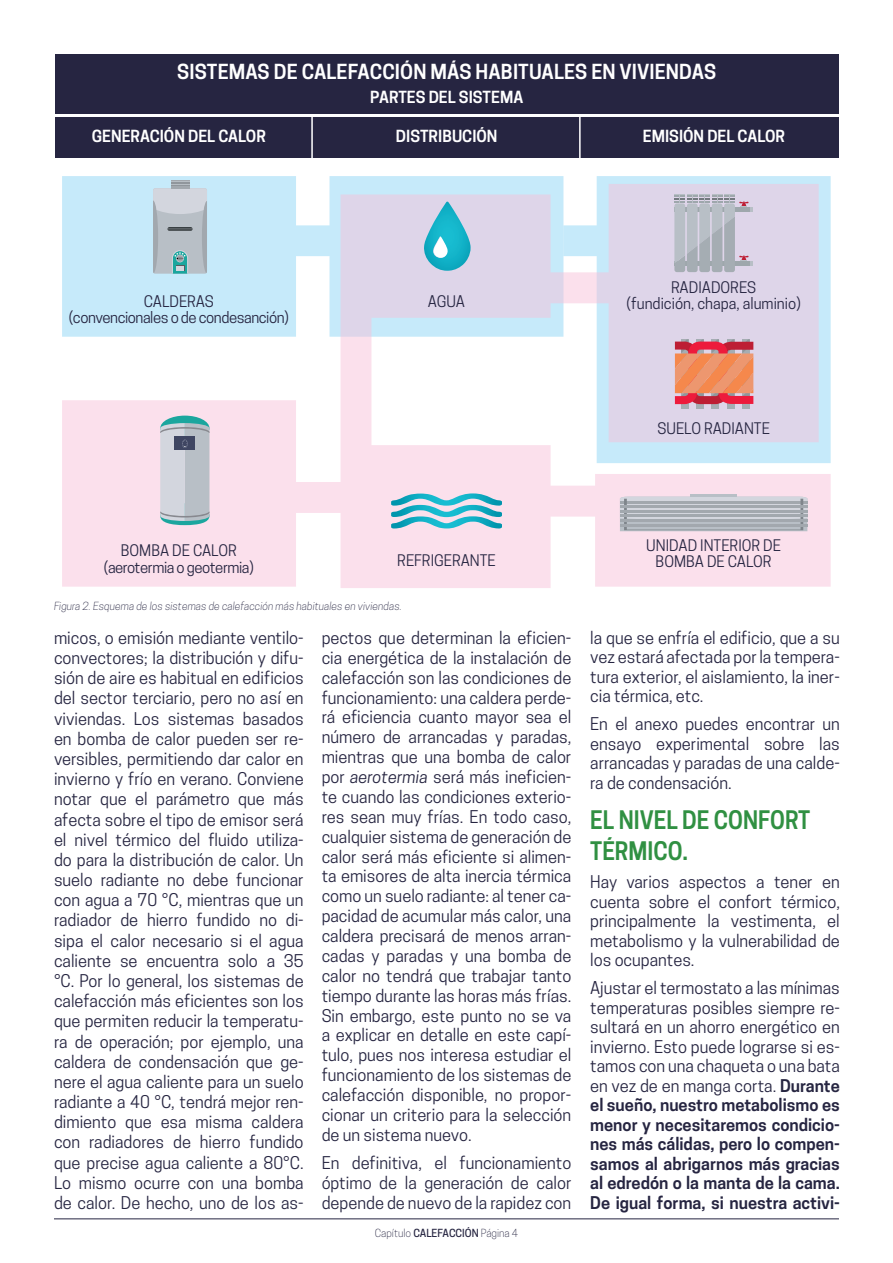
<style>
.page{position:relative;width:893px;height:1263px;background:#fff}
.page>*{position:absolute;margin:0;border:0;box-sizing:border-box;transform-origin:0 0}
.PARRAFO_TEXTO_11{font:600 24px/31.5px "Cooper Hewitt";color:#309042;scale:.93 1}
.TÍTULOS_VERDES_16_PT{font:600 19.5px "Cooper Hewitt";letter-spacing:.005em;color:#fff}
.PARRAFO_TEXTO_11-2{font:16.5px/20.2px "Cooper Hewitt";color:#262541;text-align:justify}
.PARRAFO_TEXTO_11-3{font:600 16.5px/19.5px "Cooper Hewitt";color:#262541;text-align:justify}
.t1{font:600 15.75px "Cooper Hewitt";color:#fff}
.PARRAFO_TEXTO_11-4{font:15px "Cooper Hewitt";color:#262541}
.PARRAFO_TEXTO_11-5{font:15px/16.5px "Cooper Hewitt";letter-spacing:-.03em;color:#262541;text-align:center}
.anotaciones{font:italic 300 10.5px "Cooper Hewitt";color:#262541}
.t2{font:300 10.5px "Cooper Hewitt";color:#262541}
.s1{font-style:italic}
.s2{font-weight:500}
.s3{font-weight:400}
</style>
<div class="page">
<hr style="left:54px;top:1218px;width:785px;height:1px;background:#262541">
<svg style="left:62px;top:176px;width:769px;height:8px;background:#cbebfa"></svg>
<svg style="left:62px;top:184px;width:769px;height:404px"></svg>
<div style="left:55px;top:117px;width:784px;height:41px;background:#262541"></div>
<hr style="left:311px;top:116px;width:2px;height:43px;background:#fff">
<hr style="left:579px;top:116px;width:2px;height:43px;background:#fff">
<div style="left:55px;top:54px;width:784px;height:60px;background:#262541"></div>
<div style="left:681px;top:339px;width:7px;height:69px;background:#a5adb3"></div>
<div style="left:696px;top:339px;width:8px;height:69px;background:#a5adb3"></div>
<div style="left:712px;top:339px;width:7px;height:69px;background:#a5adb3"></div>
<div style="left:727px;top:339px;width:7px;height:69px;background:#a5adb3"></div>
<div style="left:742px;top:339px;width:8px;height:69px;background:#a5adb3"></div>
<svg style="left:675px;top:339px;width:78px;height:66px;background:#e27763"></svg>
<svg style="left:674px;top:194px;width:79px;height:78px;background:#babcc6"></svg>
<div style="left:171px;top:180px;width:18px;height:8px;background:#a2a8ae"></div>
<svg style="left:153px;top:181px;width:54px;height:93px;background:#b4c0c7"></svg>
<div style="left:160px;top:416px;width:49px;height:25px;background:#1ba69e;border-radius:50%"></div>
<svg style="left:160px;top:423px;width:49px;height:102px;background:#b5bfc7"></svg>
<svg style="left:620px;top:497px;width:187px;height:34px;background:#bbbfc7"></svg>
<hr style="left:620px;top:505px;width:187px;height:3px;background:#a2a8ae">
<hr style="left:620px;top:510px;width:187px;height:2px;background:#a2a8ae">
<hr style="left:620px;top:515px;width:187px;height:2px;background:#a2a8ae">
<hr style="left:620px;top:519px;width:187px;height:3px;background:#a2a8ae">
<hr style="left:620px;top:524px;width:187px;height:2px;background:#a2a8ae">
<hr style="left:690px;top:494px;width:47px;height:3px;background:#b8bfc6">
<svg style="left:391px;top:493px;width:111px;height:35px;background:#81c5d6"></svg>
<svg style="left:424px;top:202px;width:47px;height:69px;background:#66c2d6"></svg>
<p class="TÍTULOS_VERDES_16_PT" style="left:177px;top:60px;width:540px">SISTEMAS DE CALEFACCIÓN MÁS HABITUALES EN VIVIENDAS</p>
<p class="t1" style="left:370px;top:88px;width:155px">PARTES DEL SISTEMA</p>
<p class="t1" style="left:92px;top:127px;width:176px">GENERACIÓN DEL CALOR</p>
<p class="t1" style="left:396px;top:127px;width:103px">DISTRIBUCIÓN</p>
<p class="t1" style="left:643px;top:127px;width:144px">EMISIÓN DEL CALOR</p>
<p class="PARRAFO_TEXTO_11-4" style="left:671px;top:278px;width:87px">RADIADORES</p>
<p class="PARRAFO_TEXTO_11-4" style="left:144px;top:292px;width:72px">CALDERAS</p>
<p class="PARRAFO_TEXTO_11-4" style="left:626px;top:295px;width:176px">(fundición, chapa, aluminio)</p>
<p class="PARRAFO_TEXTO_11-5" style="left:69px;top:309px;width:222px">(convencionales o de condesanción)</p>
<p class="PARRAFO_TEXTO_11-4" style="left:428px;top:292px;width:39px">AGUA</p>
<p class="PARRAFO_TEXTO_11-4" style="left:657px;top:420px;width:114px">SUELO RADIANTE</p>
<p class="PARRAFO_TEXTO_11-5" style="left:104px;top:543px;width:152px">BOMBA DE CALOR (aerotermia o geotermia)</p>
<p class="PARRAFO_TEXTO_11-4" style="left:646px;top:536px;width:136px">UNIDAD INTERIOR DE</p>
<p class="PARRAFO_TEXTO_11-4" style="left:397px;top:552px;width:100px">REFRIGERANTE</p>
<p class="PARRAFO_TEXTO_11-4" style="left:656px;top:553px;width:118px">BOMBA DE CALOR</p>
<p class="anotaciones" style="left:54px;top:600px;width:349px">Figura 2. Esquema de los sistemas de calefacción más habituales en viviendas.</p>
<p class="PARRAFO_TEXTO_11-2" style="left:322px;top:628px;width:251px">pectos que determinan la eficien&shy;cia energética de la instalación de calefacción son las condiciones de funcionamiento: una caldera perde&shy;rá eficiencia cuanto mayor sea el número de arrancadas y paradas, mientras que una bomba de calor por <span class="s1">aerotermia</span> será más ineficien&shy;te cuando las condiciones exterio&shy;res sean muy frías. En todo caso, cualquier sistema de generación de calor será más eficiente si alimen&shy;ta emisores de alta inercia térmica como un suelo radiante: al tener ca&shy;pacidad de acumular más calor, una caldera precisará de menos arran&shy;cadas y paradas y una bomba de calor no tendrá que trabajar tanto tiempo durante las horas más frías.<br>Sin embargo, este punto no se va a explicar en detalle en este capí&shy;tulo, pues nos interesa estudiar el funcionamiento de los sistemas de calefacción disponible, no propor&shy;cionar un criterio para la selección de un sistema nuevo.</p>
<p class="PARRAFO_TEXTO_11-2" style="left:322px;top:1153px;width:251px">En definitiva, el funcionamiento óptimo de la generación de calor depende de nuevo de la rapidez con</p>
<p class="PARRAFO_TEXTO_11-2" style="left:54px;top:627px;width:251px">micos, o emisión mediante ventilo&shy;convectores; la distribución y difu&shy;sión de aire es habitual en edificios del sector terciario, pero no así en viviendas. Los sistemas basados en bomba de calor pueden ser re&shy;versibles, permitiendo dar calor en invierno y frío en verano. Conviene notar que el parámetro que más afecta sobre el tipo de emisor será el nivel térmico del fluido utiliza&shy;do para la distribución de calor. Un suelo radiante no debe funcionar con agua a 70 °C, mientras que un radiador de hierro fundido no di&shy;sipa el calor necesario si el agua caliente se encuentra solo a 35 °C. Por lo general, los sistemas de calefacción más eficientes son los que permiten reducir la temperatu&shy;ra de operación; por ejemplo, una caldera de condensación que ge&shy;nere el agua caliente para un suelo radiante a 40 °C, tendrá mejor ren&shy;dimiento que esa misma caldera con radiadores de hierro fundido que precise agua caliente a 80°C.<br>Lo mismo ocurre con una bomba de calor. De hecho, uno de los as-</p>
<p class="t2" style="left:375px;top:1227px;width:145px">Capítulo <span class="s2">CALEFACCIÓN</span> Página 4</p>
<p class="PARRAFO_TEXTO_11-2" style="left:590px;top:628px;width:251px;line-height:19.5px">la que se enfría el edificio, que a su vez estará afectada por la tempera&shy;tura exterior, el aislamiento, la iner&shy;cia térmica, etc.</p>
<p class="PARRAFO_TEXTO_11-2" style="left:590px;top:714px;width:251px;line-height:19.5px">En el anexo puedes encontrar un ensayo experimental sobre las arrancadas y paradas de una calde&shy;ra de condensación.</p>
<p class="PARRAFO_TEXTO_11" style="left:590px;top:804px;width:238px">EL NIVEL DE CONFORT<br>TÉRMICO.</p>
<p class="PARRAFO_TEXTO_11-2" style="left:590px;top:872px;width:251px;line-height:19.5px">Hay varios aspectos a tener en cuenta sobre el confort térmico, principalmente la vestimenta, el metabolismo y la vulnerabilidad de los ocupantes.</p>
<p class="PARRAFO_TEXTO_11-3" style="left:590px;top:978px;width:251px"><span class="s3">Ajustar el termostato a las mínimas temperaturas posibles siempre re&shy;sultará en un ahorro energético en invierno. Esto puede lograrse si es&shy;tamos con una chaqueta o una bata en vez de en manga corta.</span> Durante el sueño, nuestro metabolismo es menor y necesitaremos condicio&shy;nes más cálidas, pero lo compen&shy;samos al abrigarnos más gracias al edredón o la manta de la cama.<br>De igual forma, si nuestra activi-</p>
</div>
